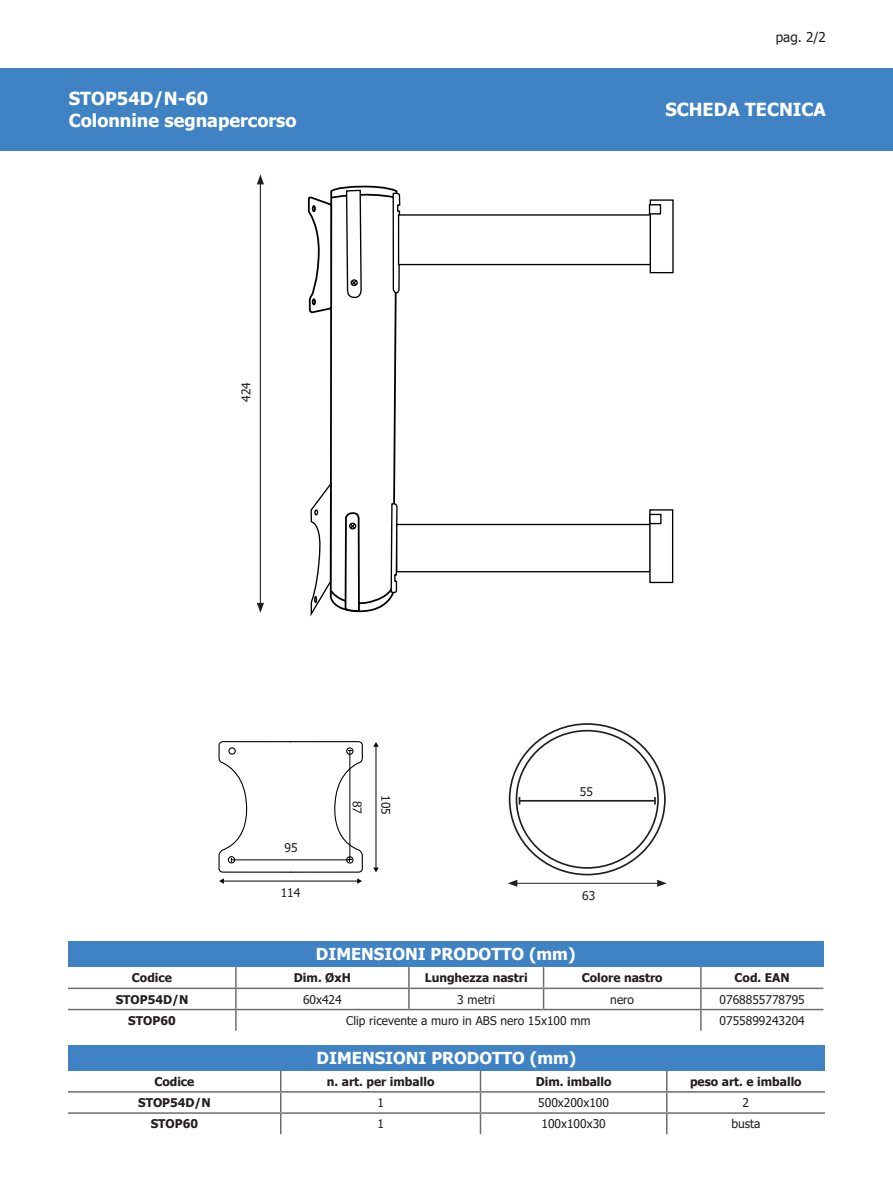
<style>
.page{position:relative;width:893px;height:1187px;background:#fff}
.page>*{position:absolute;margin:0;border:0;box-sizing:border-box;transform-origin:0 0}
.t1{font:700 18px/21.6px "Tahoma";color:#fff}
.t2{font:700 16.5px "Tahoma";color:#fff}
.t3{font:13.5px "Tahoma";color:#231f20}
.t4{font:700 12px "Tahoma";color:#231f20}
.t5{font:12px "Tahoma";color:#231f20}
</style>
<div class="page">
<div style="left:0;top:68px;width:893px;height:82px;background:#3f83c4"></div>
<hr style="left:376px;top:746px;width:1px;height:122px;background:#000001">
<svg style="left:373px;top:742px;width:6px;height:4px"></svg>
<svg style="left:373px;top:867px;width:6px;height:5px"></svg>
<svg style="left:218px;top:741px;width:145px;height:142px"></svg>
<hr style="left:519px;top:799px;width:136px;height:2px;background:#231f20">
<svg style="left:654px;top:797px;width:2px;height:7px"></svg>
<hr style="left:515px;top:882px;width:145px;height:1px;background:#231f20">
<svg style="left:508px;top:880px;width:9px;height:6px"></svg>
<svg style="left:657px;top:879px;width:10px;height:7px"></svg>
<hr style="left:260px;top:182px;width:1px;height:423px;background:#231f20">
<svg style="left:257px;top:174px;width:7px;height:10px"></svg>
<svg style="left:257px;top:602px;width:7px;height:10px"></svg>
<svg style="left:307px;top:185px;width:94px;height:432px"></svg>
<div style="left:397px;top:524px;width:253px;height:47px;background:#fff"></div>
<div style="left:396px;top:524px;width:255px;height:48px;border:1px solid #000001"></div>
<div style="left:399px;top:215px;width:252px;height:49px;background:#fff"></div>
<div style="left:398px;top:214px;width:253px;height:51px;border:1px solid #000001"></div>
<div style="left:650px;top:199px;width:24px;height:74px;border:1px solid #000001"></div>
<div style="left:649px;top:205px;width:11px;height:9px;background:#fff"></div>
<div style="left:649px;top:204px;width:12px;height:10px;border:1px solid #000001"></div>
<div style="left:649px;top:509px;width:24px;height:74px;border:1px solid #000001"></div>
<div style="left:649px;top:513px;width:12px;height:11px;border:1px solid #000001"></div>
<div style="left:68px;top:941px;width:755px;height:26px;background:#3f83c4"></div>
<hr style="left:235px;top:967px;width:2px;height:20px;background:#6c6d70">
<hr style="left:408px;top:967px;width:2px;height:20px;background:#6c6d70">
<hr style="left:700px;top:967px;width:2px;height:20px;background:#6c6d70">
<hr style="left:68px;top:987px;width:168px;height:2px;background:#6c6d70">
<hr style="left:236px;top:987px;width:173px;height:2px;background:#6c6d70">
<svg style="left:235px;top:989px;width:2px;height:19px"></svg>
<hr style="left:409px;top:987px;width:135px;height:2px;background:#6c6d70">
<svg style="left:408px;top:989px;width:2px;height:19px"></svg>
<hr style="left:544px;top:987px;width:157px;height:2px;background:#6c6d70">
<svg style="left:543px;top:967px;width:1px;height:41px"></svg>
<hr style="left:701px;top:987px;width:122px;height:2px;background:#6c6d70">
<svg style="left:700px;top:989px;width:2px;height:19px"></svg>
<hr style="left:68px;top:1008px;width:168px;height:2px;background:#6c6d70">
<hr style="left:236px;top:1008px;width:173px;height:2px;background:#6c6d70">
<hr style="left:235px;top:1010px;width:2px;height:20px;background:#6c6d70">
<hr style="left:409px;top:1008px;width:135px;height:2px;background:#6c6d70">
<hr style="left:544px;top:1008px;width:157px;height:2px;background:#6c6d70">
<hr style="left:701px;top:1008px;width:122px;height:2px;background:#6c6d70">
<hr style="left:700px;top:1010px;width:2px;height:20px;background:#6c6d70">
<div style="left:68px;top:1045px;width:757px;height:25px;background:#3f83c4"></div>
<hr style="left:68px;top:1090px;width:213px;height:2px;background:#6c6d70">
<hr style="left:68px;top:1112px;width:213px;height:1px;background:#6c6d70">
<hr style="left:281px;top:1112px;width:199px;height:1px;background:#6c6d70">
<hr style="left:480px;top:1112px;width:187px;height:1px;background:#6c6d70">
<hr style="left:667px;top:1112px;width:158px;height:1px;background:#6c6d70">
<svg style="left:280px;top:1070px;width:1px;height:64px"></svg>
<svg style="left:480px;top:1070px;width:1px;height:64px"></svg>
<hr style="left:281px;top:1090px;width:199px;height:2px;background:#6c6d70">
<hr style="left:480px;top:1090px;width:187px;height:2px;background:#6c6d70">
<hr style="left:667px;top:1090px;width:158px;height:2px;background:#6c6d70">
<svg style="left:666px;top:1070px;width:1px;height:64px"></svg>
<h1 class="t1" style="left:69px;top:89px;width:229px">STOP54D/N-60<br>Colonnine segnapercorso</h1>
<p class="t5" style="left:238px;top:402px;width:21px;rotate:-90deg">424</p>
<p class="t3" style="left:776px;top:28px;width:52px">pag. 2/2</p>
<h1 class="t1" style="left:678px;top:91px;width:162px">SCHEDA TECNICA</h1>
<h1 class="t1" style="left:665px;top:99px;width:162px">SCHEDA TECNICA</h1>
<p class="t5" style="left:284px;top:839px;width:15px">95</p>
<p class="t5" style="left:281px;top:884px;width:21px">114</p>
<p class="t5" style="left:365px;top:800px;width:15px;rotate:90deg">87</p>
<p class="t5" style="left:394px;top:795px;width:21px;rotate:90deg">105</p>
<p class="t5" style="left:580px;top:783px;width:15px">55</p>
<p class="t5" style="left:582px;top:887px;width:15px">63</p>
<h2 class="t2" style="left:316px;top:942px;width:261px">DIMENSIONI PRODOTTO (mm)</h2>
<p class="t4" style="left:132px;top:969px;width:42px">Codice</p>
<p class="t4" style="left:294px;top:969px;width:59px">Dim. ØxH</p>
<p class="t4" style="left:425px;top:969px;width:104px">Lunghezza nastri</p>
<p class="t4" style="left:582px;top:969px;width:82px">Colore nastro</p>
<p class="t4" style="left:735px;top:969px;width:57px">Cod. EAN</p>
<p class="t4" style="left:116px;top:990px;width:74px">STOP54D/N</p>
<p class="t5" style="left:303px;top:991px;width:40px">60x424</p>
<p class="t5" style="left:457px;top:991px;width:39px">3 metri</p>
<p class="t5" style="left:610px;top:991px;width:25px">nero</p>
<p class="t5" style="left:720px;top:991px;width:87px">0768855778795</p>
<p class="t4" style="left:128px;top:1011px;width:49px">STOP60</p>
<p class="t5" style="left:346px;top:1012px;width:246px">Clip ricevente a muro in ABS nero 15x100 mm</p>
<p class="t5" style="left:720px;top:1012px;width:87px">0755899243204</p>
<h2 class="t2" style="left:317px;top:1046px;width:261px">DIMENSIONI PRODOTTO (mm)</h2>
<p class="t4" style="left:154px;top:1072px;width:42px">Codice</p>
<p class="t4" style="left:327px;top:1072px;width:109px">n. art. per imballo</p>
<p class="t4" style="left:536px;top:1072px;width:77px">Dim. imballo</p>
<p class="t4" style="left:690px;top:1072px;width:113px">peso art. e imballo</p>
<p class="t4" style="left:138px;top:1094px;width:74px">STOP54D/N</p>
<p class="t5" style="left:377px;top:1094px;width:8px">1</p>
<p class="t5" style="left:538px;top:1094px;width:72px">500x200x100</p>
<p class="t5" style="left:743px;top:1094px;width:8px">2</p>
<p class="t4" style="left:151px;top:1115px;width:49px">STOP60</p>
<p class="t5" style="left:377px;top:1115px;width:8px">1</p>
<p class="t5" style="left:541px;top:1115px;width:66px">100x100x30</p>
<p class="t5" style="left:731px;top:1115px;width:30px">busta</p>
</div>
